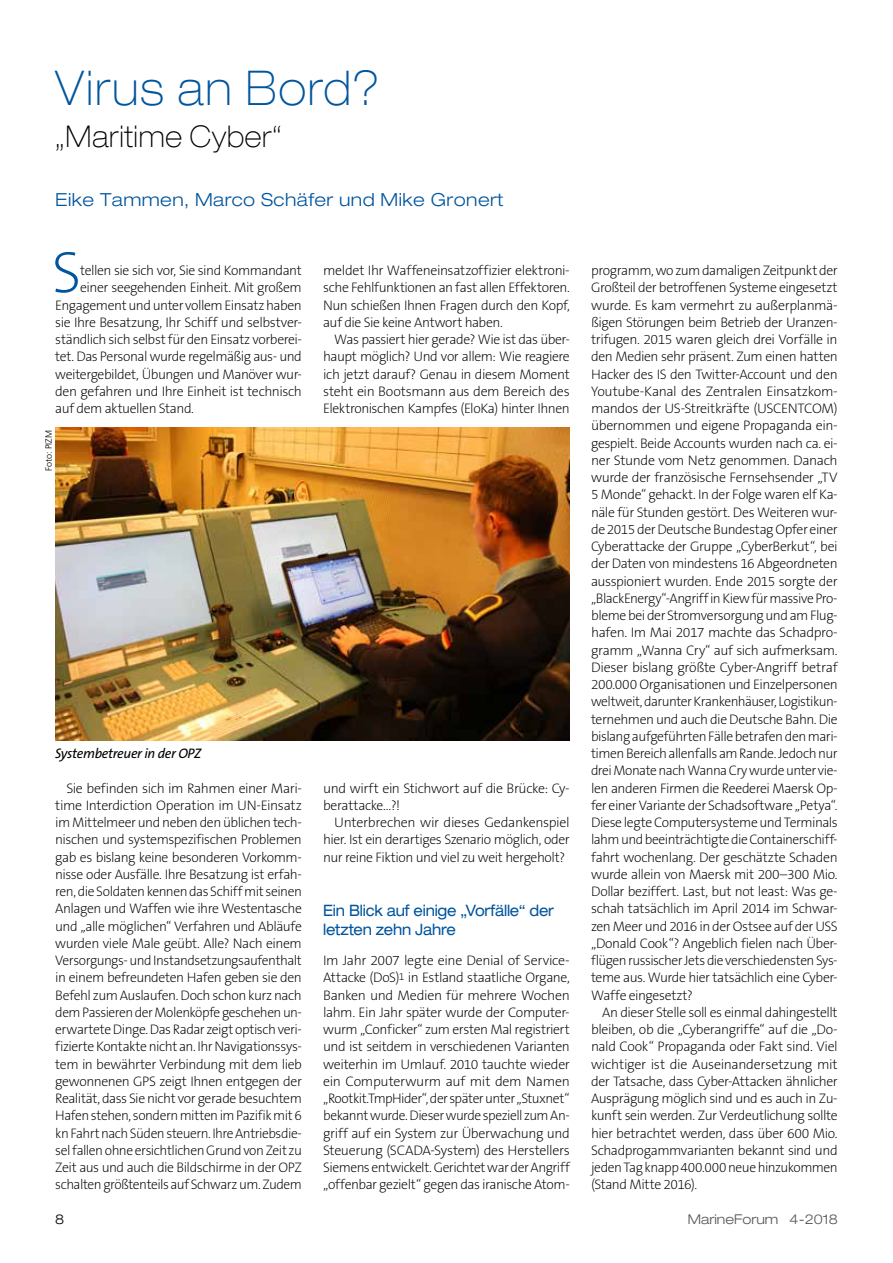
<style>
.page{position:relative;width:893px;height:1263px;background:#fff}
.page>*{position:absolute;margin:0;border:0;box-sizing:border-box;transform-origin:0 0}
.t1{font:200 59.1px "The Sans B2";color:#00559d}
.t2{font:100 expanded 48px "Helvetica Neue";letter-spacing:.045em;color:#00559d;scale:.9 1}
.t3{font:100 expanded 30px "Helvetica Neue";letter-spacing:.03em;color:#000;scale:.9 1}
.t4{font:300 expanded 18px "Helvetica Neue";letter-spacing:.025em;color:#00559d}
.t5{font:expanded 15.75px/19.5px "Helvetica Neue";letter-spacing:-.015em;color:#00559d;scale:.9 1}
.t6{font:200 13.8px/17.2px "The Sans B2";letter-spacing:-.03em;color:#000;text-align:justify}
.t7{font:italic 13.8px "The Sans B5 Plain";letter-spacing:-.025em;color:#000}
.t8{font:300 expanded 13.5px "Helvetica Neue";color:#565656}
.t9{font:300 expanded 13.5px "Helvetica Neue";color:#000}
.t10{font:300 9px "Frutiger";color:#000}
.s1{font-family:"Helvetica Neue Light Ext SC800";font-weight:400;font-stretch:normal}
</style>
<div class="page">
<img style="left:55px;top:428px;width:515px;height:313px">
<p class="t2" style="left:55px;top:60px;width:362px">Virus an Bord?</p>
<p class="t3" style="left:55px;top:118px;width:253px">„Maritime Cyber“</p>
<p class="t4" style="left:55px;top:189px;width:450px">Eike Tammen, Marco Schäfer und Mike Gronert</p>
<p class="t1" style="left:52px;top:242px;width:31px">S</p>
<p class="t6" style="left:80px;top:262px;width:223px">tellen sie sich vor, Sie sind Kommandant</p>
<p class="t6" style="left:80px;top:280px;width:223px">einer seegehenden Einheit. Mit großem</p>
<p class="t6" style="left:55px;top:297px;width:248px">Engagement und unter vollem Einsatz haben</p>
<p class="t6" style="left:55px;top:314px;width:248px">sie Ihre Besatzung, Ihr Schiff und selbstver-</p>
<p class="t6" style="left:55px;top:331px;width:248px">ständlich sich selbst für den Einsatz vorberei-</p>
<p class="t6" style="left:55px;top:349px;width:248px">tet. Das Personal wurde regelmäßig aus- und</p>
<p class="t6" style="left:55px;top:366px;width:248px">weitergebildet, Übungen und Manöver wur-</p>
<p class="t6" style="left:55px;top:383px;width:248px">den gefahren und Ihre Einheit ist technisch</p>
<p class="t6" style="left:55px;top:400px;width:140px">auf dem aktuellen Stand.</p>
<p class="t10" style="left:44px;top:471px;width:42px;rotate:-90deg">Foto: PIZM</p>
<p class="t6" style="left:323px;top:262px;width:248px">meldet Ihr Waffeneinsatzoffizier elektroni-</p>
<p class="t6" style="left:323px;top:280px;width:248px">sche Fehlfunktionen an fast allen Effektoren.</p>
<p class="t6" style="left:323px;top:297px;width:248px">Nun schießen Ihnen Fragen durch den Kopf,</p>
<p class="t6" style="left:323px;top:314px;width:181px">auf die Sie keine Antwort haben.</p>
<p class="t6" style="left:334px;top:331px;width:237px">Was passiert hier gerade? Wie ist das über-</p>
<p class="t6" style="left:323px;top:349px;width:248px">haupt möglich? Und vor allem: Wie reagiere</p>
<p class="t6" style="left:323px;top:366px;width:248px">ich jetzt darauf? Genau in diesem Moment</p>
<p class="t6" style="left:323px;top:383px;width:248px">steht ein Bootsmann aus dem Bereich des</p>
<p class="t6" style="left:323px;top:400px;width:248px">Elektronischen Kampfes (EloKa) hinter Ihnen</p>
<p class="t7" style="left:55px;top:746px;width:147px">Systembetreuer in der OPZ</p>
<p class="t6" style="left:55px;top:780px;width:248px;text-indent:11px">Sie befinden sich im Rahmen einer Mari&shy;time Interdiction Operation im UN-Einsatz im Mittelmeer und neben den üblichen tech&shy;nischen und systemspezifischen Problemen gab es bislang keine besonderen Vorkomm&shy;nisse oder Ausfälle. Ihre Besatzung ist erfah&shy;ren, die Soldaten kennen das Schiff mit seinen Anlagen und Waffen wie ihre Westentasche und „alle möglichen“ Verfahren und Abläufe wurden viele Male geübt. Alle? Nach einem Versorgungs- und Instandsetzungsaufenthalt in einem befreundeten Hafen geben sie den Befehl zum Auslaufen. Doch schon kurz nach dem Passieren der Molenköpfe geschehen un&shy;erwartete Dinge. Das Radar zeigt optisch veri&shy;fizierte Kontakte nicht an. Ihr Navigationssys&shy;tem in bewährter Verbindung mit dem lieb gewonnenen GPS zeigt Ihnen entgegen der Realität, dass Sie nicht vor gerade besuchtem Hafen stehen, sondern mitten im Pazifik mit 6 kn Fahrt nach Süden steuern. Ihre Antriebsdie&shy;sel fallen ohne ersichtlichen Grund von Zeit zu Zeit aus und auch die Bildschirme in der OPZ schalten größtenteils auf Schwarz um. Zudem</p>
<p class="t6" style="left:323px;top:780px;width:248px">und wirft ein Stichwort auf die Brücke: Cy-</p>
<p class="t6" style="left:323px;top:797px;width:78px">berattacke…?!</p>
<p class="t6" style="left:334px;top:814px;width:237px">Unterbrechen wir dieses Gedankenspiel</p>
<p class="t6" style="left:323px;top:832px;width:248px">hier. Ist ein derartiges Szenario möglich, oder</p>
<p class="t6" style="left:323px;top:849px;width:243px">nur reine Fiktion und viel zu weit hergeholt?</p>
<p class="t5" style="left:323px;top:900px;width:258px">Ein Blick auf einige „Vorfälle“ der letzten zehn Jahre</p>
<p class="t6" style="left:323px;top:952px;width:248px">Im Jahr 2007 legte eine Denial of Service-Attacke (DoS)<sup>1</sup> in Estland staatliche Organe, Banken und Medien für mehrere Wochen lahm. Ein Jahr später wurde der Computer&shy;wurm „Conficker“ zum ersten Mal registriert und ist seitdem in verschiedenen Varianten weiterhin im Umlauf. 2010 tauchte wieder ein Computerwurm auf mit dem Namen „Rootkit.TmpHider“, der später unter „Stuxnet“ bekannt wurde. Dieser wurde speziell zum An&shy;griff auf ein System zur Überwachung und Steuerung (SCADA-System) des Herstellers Siemens entwickelt. Gerichtet war der Angriff „offenbar gezielt“ gegen das iranische Atom-</p>
<p class="t6" style="left:591px;top:262px;width:248px">programm, wo zum damaligen Zeitpunkt der</p>
<p class="t6" style="left:591px;top:280px;width:248px">Großteil der betroffenen Systeme eingesetzt</p>
<p class="t6" style="left:591px;top:297px;width:248px">wurde. Es kam vermehrt zu außerplanmä-</p>
<p class="t6" style="left:591px;top:314px;width:248px">ßigen Störungen beim Betrieb der Uranzen-</p>
<p class="t6" style="left:591px;top:331px;width:248px">trifugen. 2015 waren gleich drei Vorfälle in</p>
<p class="t6" style="left:591px;top:349px;width:248px">den Medien sehr präsent. Zum einen hatten</p>
<p class="t6" style="left:591px;top:366px;width:248px">Hacker des IS den Twitter-Account und den</p>
<p class="t6" style="left:591px;top:383px;width:248px">Youtube-Kanal des Zentralen Einsatzkom-</p>
<p class="t6" style="left:591px;top:400px;width:248px">mandos der US-Streitkräfte (USCENTCOM)</p>
<p class="t6" style="left:591px;top:418px;width:248px">übernommen und eigene Propaganda ein-</p>
<p class="t6" style="left:591px;top:435px;width:248px">gespielt. Beide Accounts wurden nach ca. ei-</p>
<p class="t6" style="left:591px;top:452px;width:248px">ner Stunde vom Netz genommen. Danach</p>
<p class="t6" style="left:591px;top:469px;width:248px">wurde der französische Fernsehsender „TV</p>
<p class="t6" style="left:591px;top:487px;width:248px">5 Monde“ gehackt. In der Folge waren elf Ka-</p>
<p class="t6" style="left:591px;top:504px;width:248px">näle für Stunden gestört. Des Weiteren wur-</p>
<p class="t6" style="left:591px;top:521px;width:248px">de 2015 der Deutsche Bundestag Opfer einer</p>
<p class="t6" style="left:591px;top:538px;width:248px">Cyberattacke der Gruppe „CyberBerkut“, bei</p>
<p class="t6" style="left:591px;top:556px;width:248px">der Daten von mindestens 16 Abgeordneten</p>
<p class="t6" style="left:591px;top:573px;width:248px">ausspioniert wurden. Ende 2015 sorgte der</p>
<p class="t6" style="left:591px;top:590px;width:248px">„BlackEnergy“-Angriff in Kiew für massive Pro-</p>
<p class="t6" style="left:591px;top:607px;width:248px">bleme bei der Stromversorgung und am Flug-</p>
<p class="t6" style="left:591px;top:625px;width:248px">hafen. Im Mai 2017 machte das Schadpro-</p>
<p class="t6" style="left:591px;top:642px;width:248px">gramm „Wanna Cry“ auf sich aufmerksam.</p>
<p class="t6" style="left:591px;top:659px;width:248px">Dieser bislang größte Cyber-Angriff betraf</p>
<p class="t6" style="left:591px;top:676px;width:248px">200.000 Organisationen und Einzelpersonen</p>
<p class="t6" style="left:591px;top:694px;width:248px">weltweit, darunter Krankenhäuser, Logistikun-</p>
<p class="t6" style="left:591px;top:711px;width:248px">ternehmen und auch die Deutsche Bahn. Die</p>
<p class="t6" style="left:591px;top:728px;width:248px">bislang aufgeführten Fälle betrafen den mari-</p>
<p class="t6" style="left:591px;top:745px;width:248px">timen Bereich allenfalls am Rande. Jedoch nur</p>
<p class="t6" style="left:591px;top:763px;width:248px">drei Monate nach Wanna Cry wurde unter vie-</p>
<p class="t6" style="left:591px;top:780px;width:248px">len anderen Firmen die Reederei Maersk Op-</p>
<p class="t6" style="left:591px;top:797px;width:248px">fer einer Variante der Schadsoftware „Petya“.</p>
<p class="t6" style="left:591px;top:814px;width:248px">Diese legte Computersysteme und Terminals</p>
<p class="t6" style="left:591px;top:832px;width:248px">lahm und beeinträchtigte die Containerschiff-</p>
<p class="t6" style="left:591px;top:849px;width:248px">fahrt wochenlang. Der geschätzte Schaden</p>
<p class="t6" style="left:591px;top:866px;width:248px">wurde allein von Maersk mit 200–300 Mio.</p>
<p class="t6" style="left:591px;top:883px;width:248px">Dollar beziffert. Last, but not least: Was ge-</p>
<p class="t6" style="left:591px;top:901px;width:248px">schah tatsächlich im April 2014 im Schwar-</p>
<p class="t6" style="left:591px;top:918px;width:248px">zen Meer und 2016 in der Ostsee auf der USS</p>
<p class="t6" style="left:591px;top:935px;width:248px">„Donald Cook“? Angeblich fielen nach Über-</p>
<p class="t6" style="left:591px;top:952px;width:248px">flügen russischer Jets die verschiedensten Sys-</p>
<p class="t6" style="left:591px;top:970px;width:248px">teme aus. Wurde hier tatsächlich eine Cyber-</p>
<p class="t6" style="left:591px;top:987px;width:103px">Waffe eingesetzt?</p>
<p class="t6" style="left:602px;top:1004px;width:237px">An dieser Stelle soll es einmal dahingestellt</p>
<p class="t6" style="left:591px;top:1021px;width:248px">bleiben, ob die „Cyberangriffe“ auf die „Do-</p>
<p class="t6" style="left:591px;top:1039px;width:248px">nald Cook“ Propaganda oder Fakt sind. Viel</p>
<p class="t6" style="left:591px;top:1056px;width:248px">wichtiger ist die Auseinandersetzung mit</p>
<p class="t6" style="left:591px;top:1073px;width:248px">der Tatsache, dass Cyber-Attacken ähnlicher</p>
<p class="t6" style="left:591px;top:1090px;width:248px">Ausprägung möglich sind und es auch in Zu-</p>
<p class="t6" style="left:591px;top:1108px;width:248px">kunft sein werden. Zur Verdeutlichung sollte</p>
<p class="t6" style="left:591px;top:1125px;width:248px">hier betrachtet werden, dass über 600 Mio.</p>
<p class="t6" style="left:591px;top:1142px;width:248px">Schadprogammvarianten bekannt sind und</p>
<p class="t6" style="left:591px;top:1159px;width:248px">jeden Tag knapp 400.000 neue hinzukommen</p>
<p class="t6" style="left:591px;top:1177px;width:108px">(Stand Mitte 2016).</p>
<p class="t9" style="left:55px;top:1211px;width:11px">8</p>
<p class="t8" style="left:688px;top:1211px;width:151px">MarineForum <span class="s1">4-2018</span></p>
</div>
